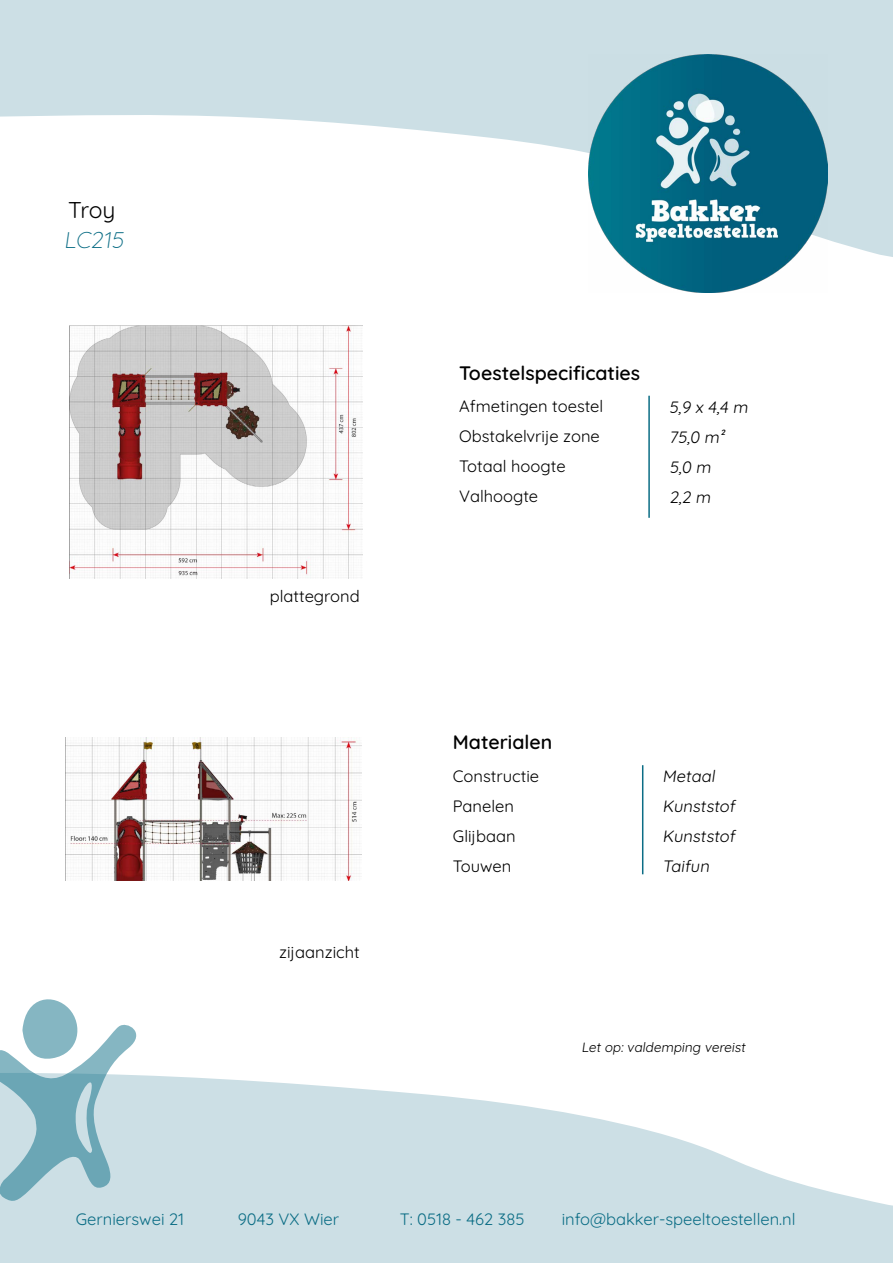
<style>
.page{position:relative;width:893px;height:1263px;background:#fff}
.page>*{position:absolute;margin:0;border:0;box-sizing:border-box;transform-origin:0 0}
.t1{font:300 22.8px "Quicksand";color:#0b6d85}
.t2{font:22.8px "Quicksand";color:#000}
.t3{font:600 19.5px "Quicksand";color:#000}
.t4{font:16.5px/30px "Quicksand";color:#000}
.t5{font:16.5px "Quicksand";color:#0b6d85}
.t6{font:13.5px "Quicksand";color:#000}
</style>
<div class="page">
<svg style="left:0;top:0;width:893px;height:257px;fill:#ccdfe5"></svg>
<img style="left:589px;top:54px;width:238px;height:238px">
<svg style="left:0;top:1075px;width:893px;height:188px;fill:#ccdfe5"></svg>
<svg style="left:0;top:999px;width:136px;height:202px"></svg>
<img style="left:69px;top:325px;width:294px;height:253px">
<img style="left:65px;top:738px;width:296px;height:142px">
<hr style="left:648px;top:396px;width:2px;height:122px;background:#0b6d85">
<hr style="left:642px;top:765px;width:1px;height:109px;background:#0b6d85">
<h1 class="t2" style="left:68px;top:193px;width:49px">Troy</h1>
<h1 class="t1" style="left:64px;top:222px;width:66px">LC215</h1>
<p class="t4" style="left:270px;top:580px;width:91px">plattegrond</p>
<p class="t4" style="left:279px;top:936px;width:82px">zijaanzicht</p>
<p class="t3" style="left:459px;top:358px;width:182px">Toestelspecificaties</p>
<p class="t4" style="left:459px;top:390px;width:146px">Afmetingen toestel<br>Obstakelvrije zone<br>Totaal hoogte<br>Valhoogte</p>
<p class="t4" style="left:669px;top:390px;width:83px">5,9 x 4,4 m<br>75,0 m²<br>5,0 m<br>2,2 m</p>
<p class="t3" style="left:453px;top:727px;width:101px">Materialen</p>
<p class="t4" style="left:453px;top:759px;width:88px">Constructie<br>Panelen<br>Glijbaan<br>Touwen</p>
<p class="t4" style="left:662px;top:759px;width:77px">Metaal<br>Kunststof<br>Kunststof<br>Taifun</p>
<p class="t6" style="left:581px;top:1037px;width:168px">Let op: valdemping vereist</p>
<p class="t5" style="left:76px;top:1207px;width:110px">Gernierswei 21</p>
<p class="t5" style="left:238px;top:1207px;width:103px">9043 VX Wier</p>
<p class="t5" style="left:400px;top:1207px;width:126px">T: 0518 - 462 385</p>
<p class="t5" style="left:562px;top:1207px;width:235px">info@bakker-speeltoestellen.nl</p>
</div>
